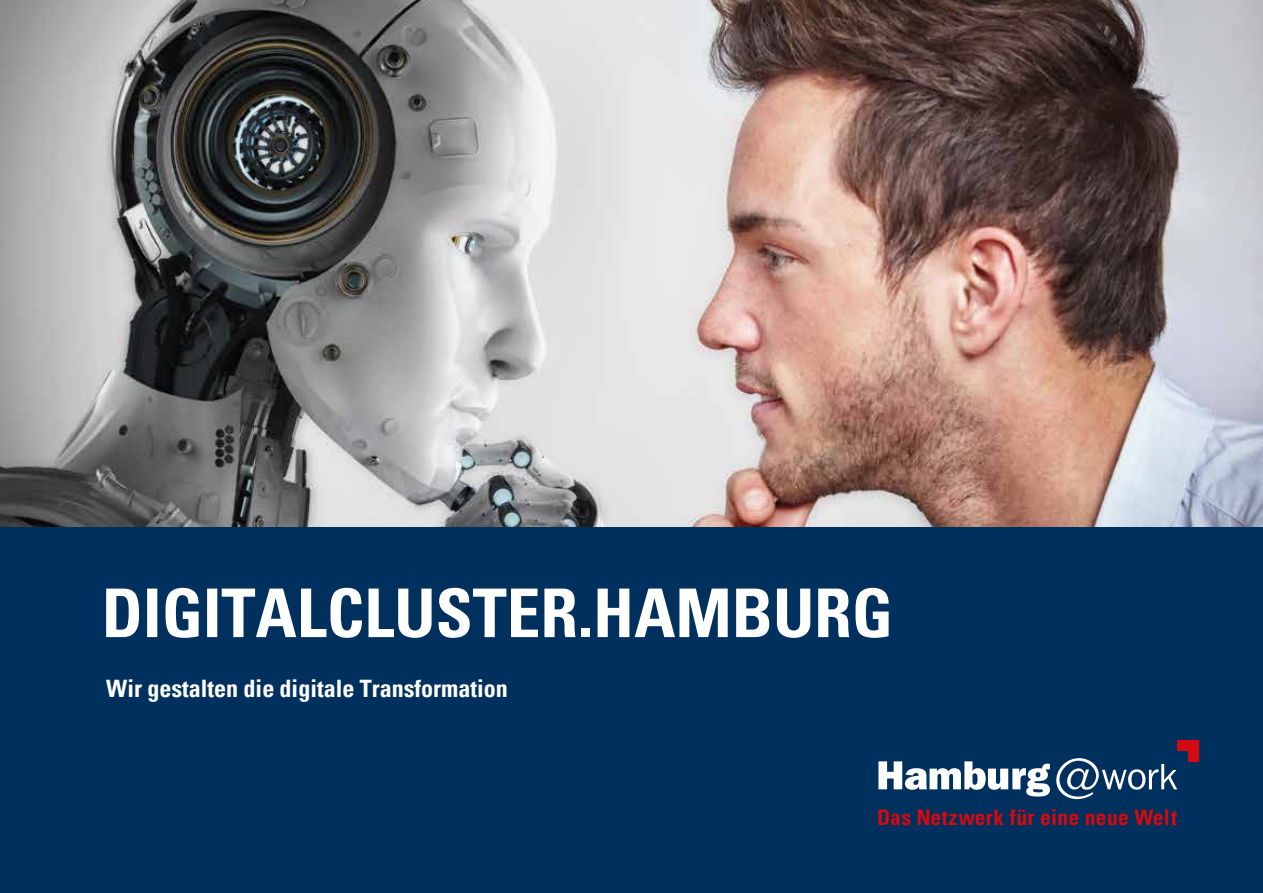
<style>
.page{position:relative;width:1263px;height:893px;background:#fff}
.page>*{position:absolute;margin:0;border:0;box-sizing:border-box;transform-origin:0 0}
.t1{font:700 condensed 67.5px "Univers";color:#fff}
.t2{font:700 condensed 24px "Univers";color:#fff}
.t3{font:700 condensed 21.6px "Univers";letter-spacing:.015em;color:#d20a11}
</style>
<div class="page">
<div style="left:0;top:517px;width:1263px;height:376px;background:#00305d"></div>
<svg style="left:878px;top:740px;width:321px;height:59px"></svg>
<img style="left:0;top:0;width:1263px;height:527px">
<h1 class="t1" style="left:102px;top:571px;width:793px">DIGITALCLUSTER.HAMBURG</h1>
<p class="t2" style="left:106px;top:674px;width:403px">Wir gestalten die digitale Transformation</p>
<p class="t3" style="left:877px;top:804px;width:301px">Das Netzwerk für eine neue Welt</p>
</div>
